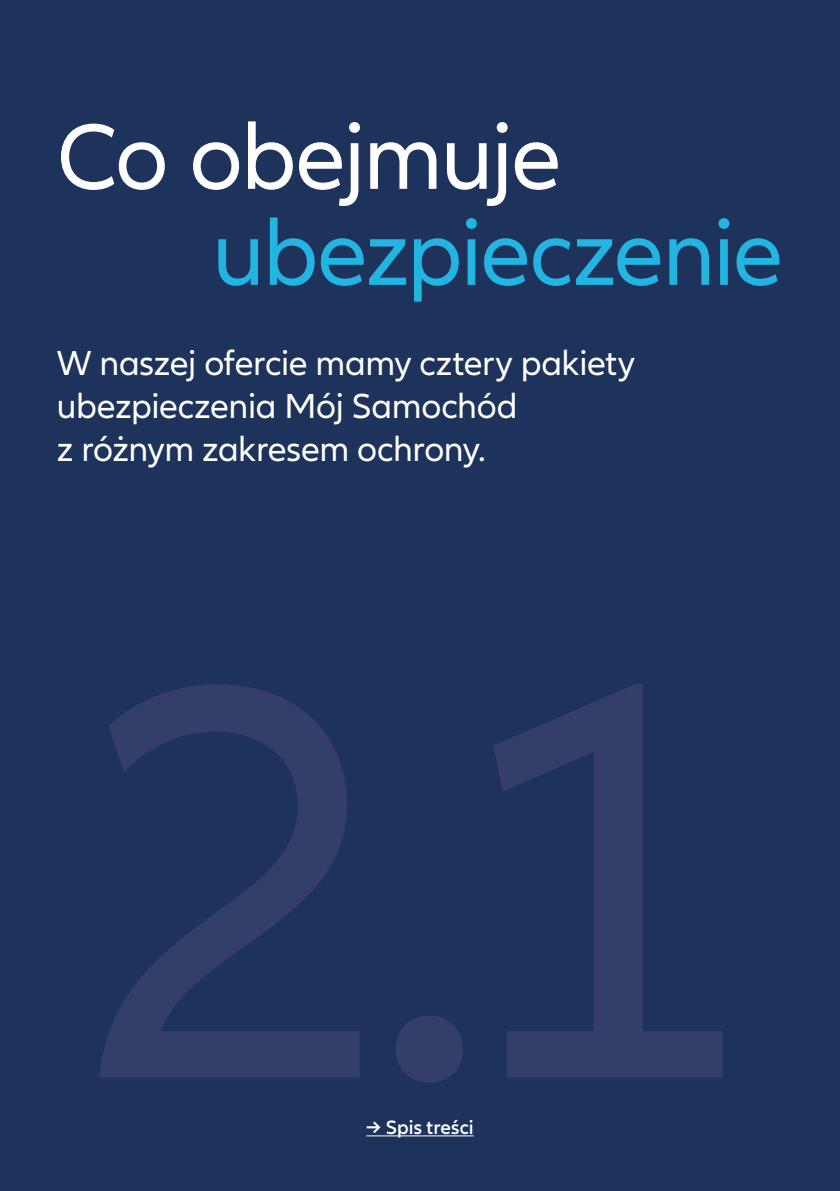
<style>
.page{position:relative;width:840px;height:1191px;background:#fff}
.page>*{position:absolute;margin:0;border:0;box-sizing:border-box;transform-origin:0 0}
.t1{font:580px "Allianz Neo";color:#333f68}
.t2{font:96px "Allianz Neo";letter-spacing:-.02em;color:#23b5e2}
.t3{font:96px "Allianz Neo";letter-spacing:-.02em;color:#fff}
.t4{font:36px/43.2px "Allianz Neo";letter-spacing:-.01em;color:#fff}
.t5{font:600 20px "Allianz Neo";letter-spacing:.005em;color:#fff}
</style>
<div class="page">
<div style="left:0;top:0;width:839px;height:1191px;background:#1e335c"></div>
<hr style="left:366px;top:1135px;width:107px;height:1px;background:#fff">
<h2 class="t3" style="left:57px;top:102px;width:506px">Co obejmuje</h2>
<h2 class="t2" style="left:212px;top:198px;width:572px">ubezpieczenie</h2>
<p class="t4" style="left:57px;top:342px;width:579px">W naszej ofercie mamy cztery pakiety ubezpieczenia Mój Samochód<br>z różnym zakresem ochrony.</p>
<h1 class="t1" style="left:82px;top:554px;width:676px">2.1</h1>
<p class="t5" style="left:366px;top:1115px;width:109px">→ Spis treści</p>
</div>
